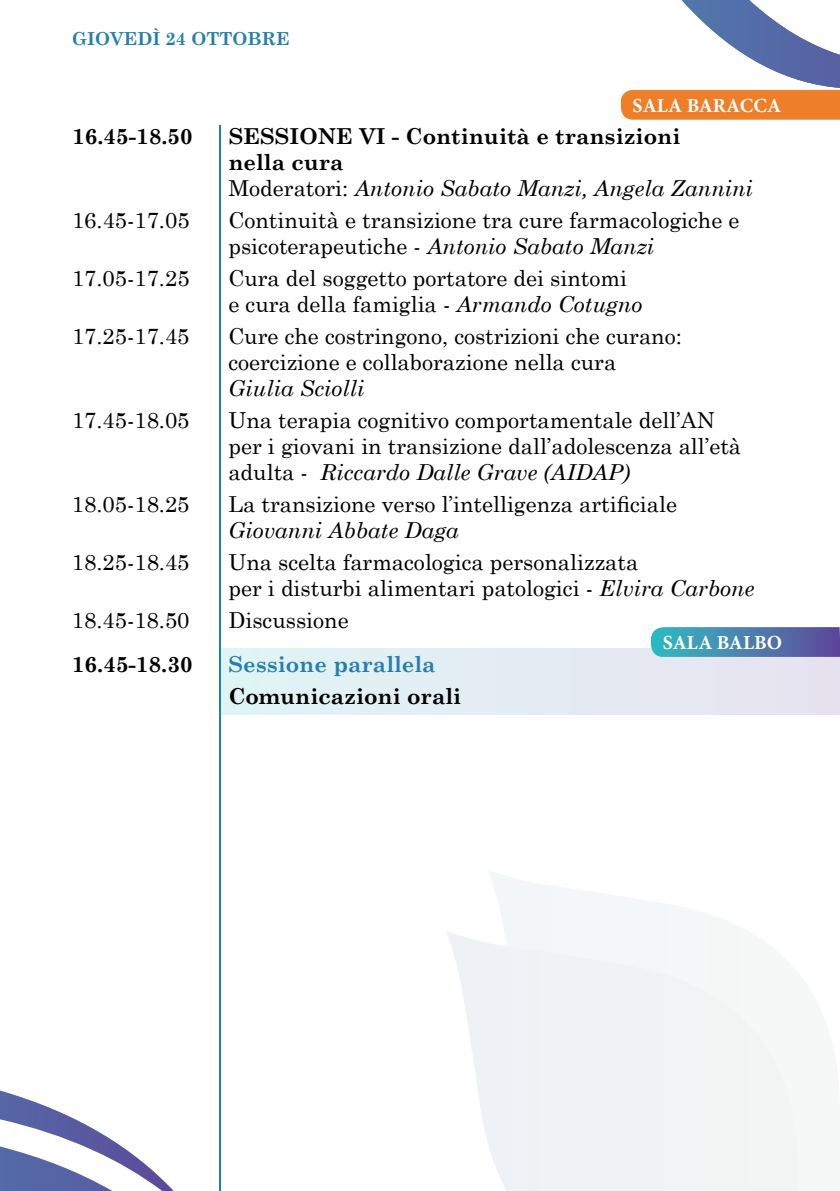
<style>
.page{position:relative;width:840px;height:1191px;background:#fff}
.page>*{position:absolute;margin:0;border:0;box-sizing:border-box;transform-origin:0 0}
.t1{font:22px/26px "Century Schoolbook";color:#000}
.t2{font:700 22px/26px "Century Schoolbook";color:#000}
.t3{font:italic 22px "Century Schoolbook";color:#000}
.t4{font:700 22px "Century Schoolbook";color:#267fab}
.t5{font:700 20px "Minion Pro";color:#fff}
.t6{font:700 18px "Century Schoolbook";color:#267fab}
.s1{font-weight:400}
.s2{font-weight:400;font-style:italic}
.s3{font-style:italic}
</style>
<div class="page">
<svg style="left:0;top:1090px;width:174px;height:101px"></svg>
<div style="left:219px;top:648px;width:620px;height:66px;background:#e4ecf3"></div>
<svg style="left:488px;top:870px;width:311px;height:321px"></svg>
<svg style="left:446px;top:930px;width:351px;height:261px"></svg>
<svg style="left:620px;top:0;width:219px;height:120px"></svg>
<svg style="left:651px;top:627px;width:188px;height:30px;background:#4c82b0"></svg>
<hr style="left:219px;top:125px;width:2px;height:1066px;background:#267fab">
<p class="t6" style="left:72px;top:24px;width:219px">GIOVEDÌ 24 OTTOBRE</p>
<p class="t5" style="left:632px;top:91px;width:150px">SALA BARACCA</p>
<p class="t2" style="left:72px;top:122px;width:122px">16.45-18.50</p>
<p class="t2" style="left:228px;top:122px;width:525px">SESSIONE VI - Continuità e transizioni<br>nella cura<br><span class="s1">Moderatori:</span> <span class="s2">Antonio Sabato Manzi, Angela Zannini</span></p>
<p class="t1" style="left:72px;top:205px;width:119px">16.45-17.05</p>
<p class="t1" style="left:228px;top:205px;width:512px">Continuità e transizione tra cure farmacologiche e psicoterapeutiche - <span class="s3">Antonio Sabato Manzi</span></p>
<p class="t1" style="left:72px;top:263px;width:119px">17.05-17.25</p>
<p class="t1" style="left:228px;top:263px;width:415px">Cura del soggetto portatore dei sintomi e cura della famiglia - <span class="s3">Armando Cotugno</span></p>
<p class="t1" style="left:72px;top:321px;width:119px">17.25-17.45</p>
<p class="t1" style="left:228px;top:321px;width:454px">Cure che costringono, costrizioni che curano: coercizione e collaborazione nella cura</p>
<p class="t3" style="left:228px;top:371px;width:138px">Giulia Sciolli</p>
<p class="t1" style="left:72px;top:405px;width:119px">17.45-18.05</p>
<p class="t1" style="left:228px;top:405px;width:514px">Una terapia cognitivo comportamentale dell’AN per i giovani in transizione dall’adolescenza all’età adulta - <span class="s3">Riccardo Dalle Grave (AIDAP)</span></p>
<p class="t1" style="left:72px;top:489px;width:119px">18.05-18.25</p>
<p class="t1" style="left:228px;top:489px;width:450px">La transizione verso l’intelligenza artificiale</p>
<p class="t3" style="left:228px;top:513px;width:232px">Giovanni Abbate Daga</p>
<p class="t1" style="left:72px;top:547px;width:119px">18.25-18.45</p>
<p class="t1" style="left:228px;top:547px;width:527px">Una scelta farmacologica personalizzata<br>per i disturbi alimentari patologici - <span class="s3">Elvira Carbone</span></p>
<p class="t1" style="left:72px;top:605px;width:119px">18.45-18.50</p>
<p class="t1" style="left:228px;top:605px;width:122px">Discussione</p>
<p class="t2" style="left:72px;top:650px;width:122px">16.45-18.30</p>
<p class="t4" style="left:228px;top:647px;width:209px">Sessione parallela</p>
<p class="t2" style="left:228px;top:682px;width:234px">Comunicazioni orali</p>
<p class="t5" style="left:662px;top:628px;width:121px">SALA BALBO</p>
</div>
